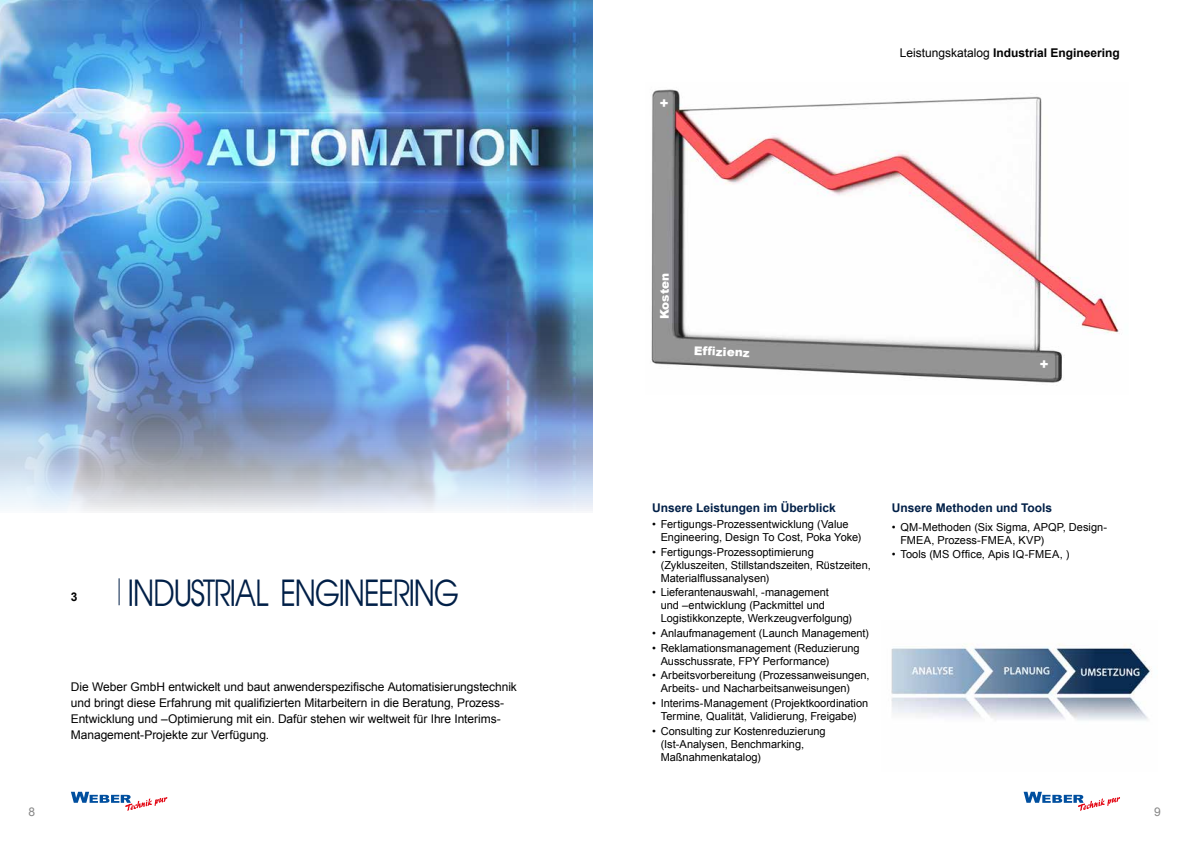
<style>
.page{position:relative;width:1191px;height:842px;background:#fff}
.page>*{position:absolute;margin:0;border:0;box-sizing:border-box;transform-origin:0 0}
.t1{font:40px "Avant Garde";letter-spacing:-.05em;color:#001f47;scale:.8 1}
.t2{font:12px/16px "Arial";letter-spacing:-.005em;color:#000}
.t3{font:700 12px "Arial";color:#001f47}
.t4{font:700 12px "Arial";color:#000}
.t5{font:900 12px "Arial";color:#fff}
.t6{font:12px "Arial";color:#878787}
.t7{font:11px/13px "Arial";color:#000}
.s1{font-weight:400}
</style>
<div class="page">
<svg style="left:1023px;top:792px;width:97px;height:19px"></svg>
<svg style="left:71px;top:792px;width:96px;height:19px"></svg>
<svg style="left:119px;top:578px;width:1px;height:27px"></svg>
<img style="left:891px;top:644px;width:261px;height:77px">
<img style="left:0;top:0;width:593px;height:511px">
<img style="left:651px;top:89px;width:469px;height:294px">
<svg style="left:1040px;top:360px;width:8px;height:7px"></svg>
<svg style="left:660px;top:99px;width:8px;height:8px"></svg>
<p class="t4" style="left:71px;top:589px;width:8px">3</p>
<h1 class="t1" style="left:128px;top:576px;width:416px">INDUSTRIAL ENGINEERING</h1>
<p class="t2" style="left:71px;top:679px;width:447px">Die Weber GmbH entwickelt und baut anwenderspezifische Automatisierungstechnik und bringt diese Erfahrung mit qualifizierten Mitarbeitern in die Beratung, Prozess-Entwicklung und –Optimierung mit ein. Dafür stehen wir weltweit für Ihre Interims-Management-Projekte zur Verfügung.</p>
<p class="t4" style="left:899px;top:45px;width:222px"><span class="s1">Leistungskatalog</span> Industrial Engineering</p>
<p class="t5" style="left:655px;top:319px;width:48px;rotate:-90deg">Kosten</p>
<p class="t5" style="left:694px;top:342px;width:57px;rotate:2deg">Effi zienz</p>
<p class="t3" style="left:652px;top:500px;width:185px">Unsere Leistungen im Überblick</p>
<p class="t7" style="left:660px;top:518px;width:202px;text-indent:-9px">• Fertigungs-Prozessentwicklung (Value<br>Engineering, Design To Cost, Poka Yoke)</p>
<p class="t7" style="left:660px;top:545px;width:211px;text-indent:-9px">• Fertigungs-Prozessoptimierung (Zykluszeiten, Stillstandszeiten, Rüstzeiten,<br>Materialflussanalysen)</p>
<p class="t7" style="left:660px;top:586px;width:193px;text-indent:-9px">• Lieferantenauswahl, -management<br>und –entwicklung (Packmittel und<br>Logistikkonzepte, Werkzeugverfolgung)</p>
<p class="t7" style="left:652px;top:627px;width:218px">• Anlaufmanagement (Launch Management)</p>
<p class="t7" style="left:660px;top:641px;width:200px;text-indent:-9px">• Reklamationsmanagement (Reduzierung<br>Ausschussrate, FPY Performance)</p>
<p class="t7" style="left:660px;top:669px;width:210px;text-indent:-9px">• Arbeitsvorbereitung (Prozessanweisungen,<br>Arbeits- und Nacharbeitsanweisungen)</p>
<p class="t7" style="left:652px;top:697px;width:218px;text-align:center">• Interims-Management (Projektkoordination<br>Termine, Qualität, Validierung, Freigabe)</p>
<p class="t7" style="left:660px;top:724px;width:166px;text-indent:-9px">• Consulting zur Kostenreduzierung (Ist-Analysen, Benchmarking,<br>Maßnahmenkatalog)</p>
<p class="t3" style="left:891px;top:500px;width:162px">Unsere Methoden und Tools</p>
<p class="t7" style="left:900px;top:520px;width:208px;text-indent:-9px">• QM-Methoden (Six Sigma, APQP, Design-<br>FMEA, Prozess-FMEA, KVP)</p>
<p class="t7" style="left:891px;top:548px;width:179px">• Tools (MS Office, Apis IQ-FMEA, )</p>
<p class="t6" style="left:28px;top:804px;width:8px">8</p>
<p class="t6" style="left:1154px;top:804px;width:8px">9</p>
</div>
